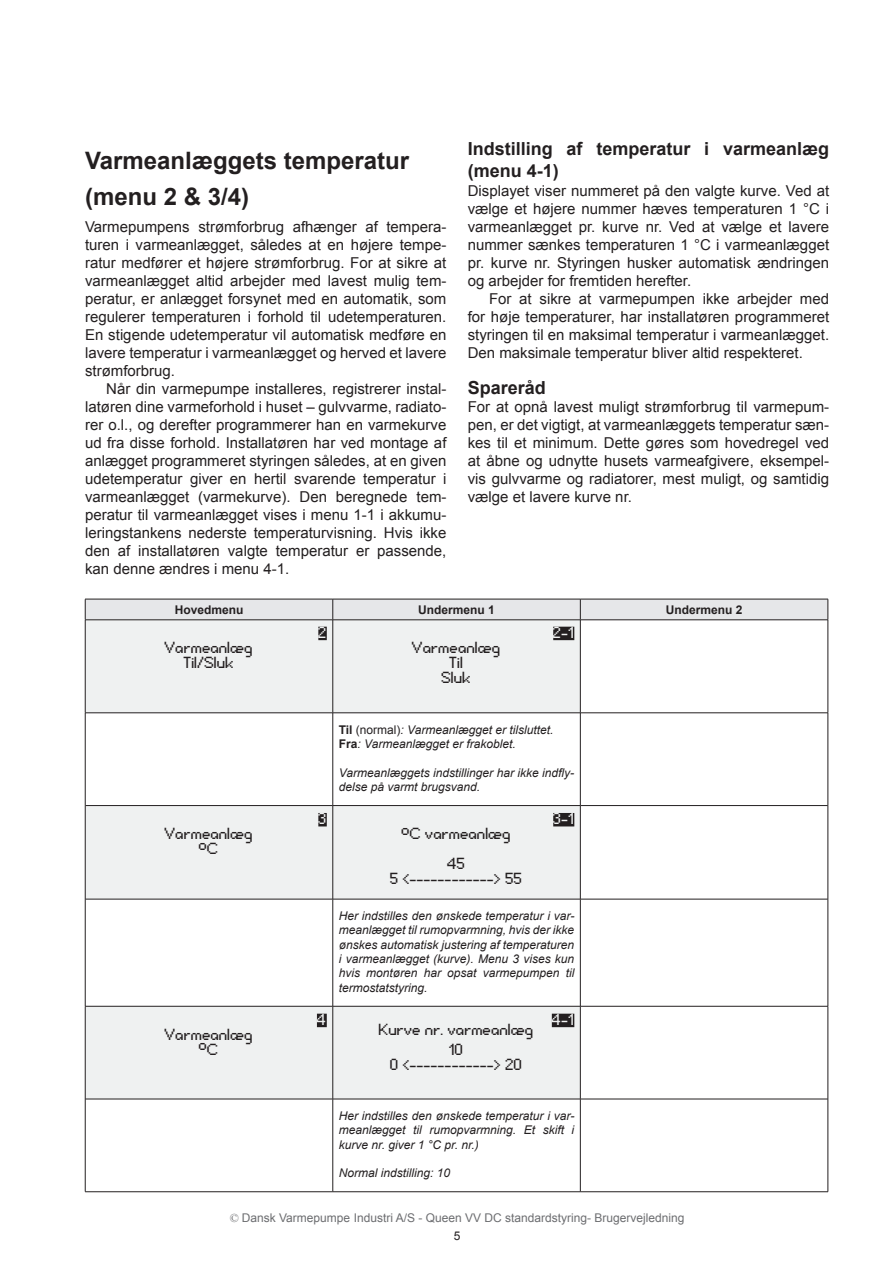
<style>
.page{position:relative;width:893px;height:1263px;background:#fff}
.page>*{position:absolute;margin:0;border:0;box-sizing:border-box;transform-origin:0 0}
.t1{font:700 24px/36px "Arial";color:#231f20}
.t2{font:700 18px/21.6px "Arial";color:#231f20}
.t3{font:15px/18px "Arial";color:#231f20;text-align:justify}
.t4{font:italic 12px/14.4px "Arial";color:#231f20}
.t5{font:12px/18px "Arial";color:#6c6d70;text-align:center}
.t6{font:700 12px "Arial";color:#231f20}
.t7{font:11.25px/15px "Pixel Berry 0884 Ltd.Edition";color:#231f20;text-align:center}
.t8{font:11.25px "Pixel Berry 0884 Ltd.Edition";color:#eff1f1}
.s1{font-weight:700;font-style:normal}
.s2{font-style:normal}
.s3{font-family:"Times New Roman"}
.s4{color:#231f20}
</style>
<div class="page">
<svg style="left:86px;top:620px;width:494px;height:479px;fill:#eff1f1"></svg>
<hr style="left:85px;top:620px;width:1px;height:93px;background:#231f20">
<hr style="left:333px;top:620px;width:1px;height:93px;background:#231f20">
<hr style="left:828px;top:620px;width:1px;height:93px;background:#231f20">
<hr style="left:85px;top:712px;width:248px;height:1px;background:#231f20">
<hr style="left:85px;top:713px;width:1px;height:92px;background:#231f20">
<hr style="left:333px;top:712px;width:247px;height:1px;background:#231f20">
<hr style="left:333px;top:713px;width:1px;height:92px;background:#231f20">
<hr style="left:580px;top:712px;width:248px;height:1px;background:#231f20">
<hr style="left:828px;top:713px;width:1px;height:92px;background:#231f20">
<hr style="left:85px;top:805px;width:1px;height:94px;background:#231f20">
<hr style="left:333px;top:806px;width:1px;height:93px;background:#231f20">
<hr style="left:828px;top:805px;width:1px;height:94px;background:#231f20">
<hr style="left:85px;top:899px;width:1px;height:107px;background:#231f20">
<hr style="left:333px;top:899px;width:1px;height:107px;background:#231f20">
<hr style="left:828px;top:899px;width:1px;height:107px;background:#231f20">
<hr style="left:85px;top:1006px;width:248px;height:1px;background:#231f20">
<hr style="left:85px;top:1006px;width:1px;height:93px;background:#231f20">
<hr style="left:333px;top:1006px;width:247px;height:1px;background:#231f20">
<hr style="left:333px;top:1006px;width:1px;height:93px;background:#231f20">
<hr style="left:580px;top:1006px;width:248px;height:1px;background:#231f20">
<hr style="left:828px;top:1006px;width:1px;height:93px;background:#231f20">
<hr style="left:85px;top:1099px;width:1px;height:92px;background:#231f20">
<hr style="left:333px;top:1099px;width:1px;height:92px;background:#231f20">
<hr style="left:828px;top:1099px;width:1px;height:92px;background:#231f20">
<hr style="left:85px;top:1191px;width:248px;height:1px;background:#231f20">
<hr style="left:333px;top:1191px;width:247px;height:1px;background:#231f20">
<hr style="left:580px;top:1191px;width:248px;height:1px;background:#231f20">
<hr style="left:580px;top:620px;width:1px;height:93px;background:#231f20">
<hr style="left:580px;top:713px;width:1px;height:92px;background:#231f20">
<hr style="left:85px;top:805px;width:248px;height:1px;background:#231f20">
<hr style="left:333px;top:805px;width:247px;height:1px;background:#231f20">
<hr style="left:580px;top:805px;width:248px;height:1px;background:#231f20">
<hr style="left:580px;top:806px;width:1px;height:93px;background:#231f20">
<hr style="left:85px;top:899px;width:248px;height:1px;background:#231f20">
<hr style="left:333px;top:899px;width:247px;height:1px;background:#231f20">
<hr style="left:580px;top:899px;width:248px;height:1px;background:#231f20">
<hr style="left:580px;top:899px;width:1px;height:107px;background:#231f20">
<hr style="left:580px;top:1006px;width:1px;height:93px;background:#231f20">
<hr style="left:85px;top:1099px;width:248px;height:1px;background:#231f20">
<hr style="left:333px;top:1099px;width:247px;height:1px;background:#231f20">
<hr style="left:580px;top:1099px;width:248px;height:1px;background:#231f20">
<hr style="left:580px;top:1099px;width:1px;height:92px;background:#231f20">
<div style="left:85px;top:599px;width:744px;height:21px;background:#e6e7e9"></div>
<hr style="left:85px;top:619px;width:248px;height:1px;background:#231f20">
<hr style="left:333px;top:619px;width:247px;height:1px;background:#231f20">
<hr style="left:580px;top:619px;width:248px;height:1px;background:#231f20">
<div style="left:318px;top:627px;width:9px;height:13px;background:#231f20"></div>
<div style="left:553px;top:627px;width:21px;height:13px;background:#231f20"></div>
<div style="left:318px;top:813px;width:9px;height:13px;background:#231f20"></div>
<div style="left:553px;top:813px;width:21px;height:13px;background:#231f20"></div>
<div style="left:317px;top:1014px;width:10px;height:13px;background:#231f20"></div>
<div style="left:552px;top:1014px;width:22px;height:13px;background:#231f20"></div>
<h1 class="t1" style="left:85px;top:144px;width:326px">Varmeanlæggets temperatur (menu 2 &amp; 3/4)</h1>
<p class="t3" style="left:85px;top:218px;width:363px">Varmepumpens strømforbrug afhænger af tempera&shy;turen i varmeanlægget, således at en højere tempe&shy;ratur medfører et højere strømforbrug. For at sikre at varmeanlægget altid arbejder med lavest mulig tem&shy;peratur, er anlægget forsynet med en automatik, som regulerer temperaturen i forhold til udetemperaturen.<br>En stigende udetemperatur vil automatisk medføre en lavere temperatur i varmeanlægget og herved et lavere strømforbrug.</p>
<p class="t3" style="left:85px;top:380px;width:363px;text-indent:21px">Når din varmepumpe installeres, registrerer instal&shy;latøren dine varmeforhold i huset – gulvvarme, radiato&shy;rer o.l., og derefter programmerer han en varmekurve ud fra disse forhold. Installatøren har ved montage af anlægget programmeret styringen således, at en given udetemperatur giver en hertil svarende temperatur i varmeanlægget (varmekurve). Den beregnede tem&shy;peratur til varmeanlægget vises i menu 1-1 i akkumu&shy;leringstankens nederste temperaturvisning. Hvis ikke den af installatøren valgte temperatur er passende, kan denne ændres i menu 4-1.</p>
<p class="t2" style="left:468px;top:139px;width:363px">Indstilling af temperatur i varmeanlæg (menu 4-1)</p>
<p class="t3" style="left:468px;top:182px;width:363px">Displayet viser nummeret på den valgte kurve. Ved at vælge et højere nummer hæves temperaturen 1 °C i varmeanlægget pr. kurve nr. Ved at vælge et lavere nummer sænkes temperaturen 1 °C i varmeanlægget pr. kurve nr. Styringen husker automatisk ændringen og arbejder for fremtiden herefter.</p>
<p class="t3" style="left:468px;top:290px;width:363px;text-indent:21px">For at sikre at varmepumpen ikke arbejder med for høje temperaturer, har installatøren programmeret styringen til en maksimal temperatur i varmeanlægget.<br>Den maksimale temperatur bliver altid respekteret.</p>
<p class="t2" style="left:468px;top:378px;width:80px">Spareråd</p>
<p class="t3" style="left:468px;top:398px;width:363px">For at opnå lavest muligt strømforbrug til varmepum&shy;pen, er det vigtigt, at varmeanlæggets temperatur sæn&shy;kes til et minimum. Dette gøres som hovedregel ved at åbne og udnytte husets varmeafgivere, eksempel&shy;vis gulvvarme og radiatorer, mest muligt, og samtidig vælge et lavere kurve nr.</p>
<p class="t6" style="left:175px;top:602px;width:70px">Hovedmenu</p>
<p class="t6" style="left:418px;top:602px;width:78px">Undermenu 1</p>
<p class="t6" style="left:666px;top:602px;width:78px">Undermenu 2</p>
<p class="t8" style="left:318px;top:627px;width:10px">2</p>
<p class="t7" style="left:165px;top:641px;width:90px">Varmeanlæg<br>Til/Sluk</p>
<p class="t8" style="left:553px;top:627px;width:23px">2-1</p>
<p class="t7" style="left:412px;top:641px;width:90px">Varmeanlæg<br>Til<br>Sluk</p>
<p class="t7" style="left:165px;top:829px;width:90px;line-height:12.8px">Varmeanlæg oC</p>
<p class="t7" style="left:165px;top:1030px;width:90px;line-height:12.8px">Varmeanlæg oC</p>
<p class="t8" style="left:318px;top:814px;width:10px">3</p>
<p class="t8" style="left:317px;top:1014px;width:11px">4</p>
<p class="t4" style="left:339px;top:722px;width:216px"><span class="s1">Til</span> <span class="s2">(normal)</span>: Varmeanlægget er tilsluttet.<br><span class="s1">Fra</span>: Varmeanlægget er frakoblet.</p>
<p class="t4" style="left:339px;top:765px;width:237px">Varmeanlæggets indstillinger har ikke indfly&shy;delse på varmt brugsvand.</p>
<p class="t8" style="left:553px;top:814px;width:23px">3-1</p>
<p class="t7" style="left:402px;top:828px;width:111px">oC varmeanlæg</p>
<p class="t7" style="left:390px;top:858px;width:134px">45<br>5 &lt;------------&gt; 55</p>
<p class="t4" style="left:339px;top:909px;width:237px;text-align:justify">Her indstilles den ønskede temperatur i var&shy;meanlægget til rumopvarmning, hvis der ikke ønskes automatisk justering af temperaturen i varmeanlægget (kurve). Menu 3 vises kun hvis montøren har opsat varmepumpen til termostatstyring.</p>
<p class="t7" style="left:379px;top:1022px;width:156px;line-height:19.5px">Kurve nr. varmeanlæg<br>10</p>
<p class="t7" style="left:390px;top:1058px;width:134px">0 &lt;------------&gt; 20</p>
<p class="t8" style="left:552px;top:1014px;width:24px">4-1</p>
<p class="t4" style="left:339px;top:1108px;width:237px;text-align:justify">Her indstilles den ønskede temperatur i var&shy;meanlægget til rumopvarmning. Et skift i kurve nr. giver 1 °C pr. nr.)</p>
<p class="t4" style="left:339px;top:1166px;width:113px">Normal indstilling: 10</p>
<p class="t5" style="left:230px;top:1209px;width:456px"><span class="s3">©</span> Dansk Varmepumpe Industri A/S - Queen VV DC standardstyring- Brugervejledning<br><span class="s4">5</span></p>
</div>
